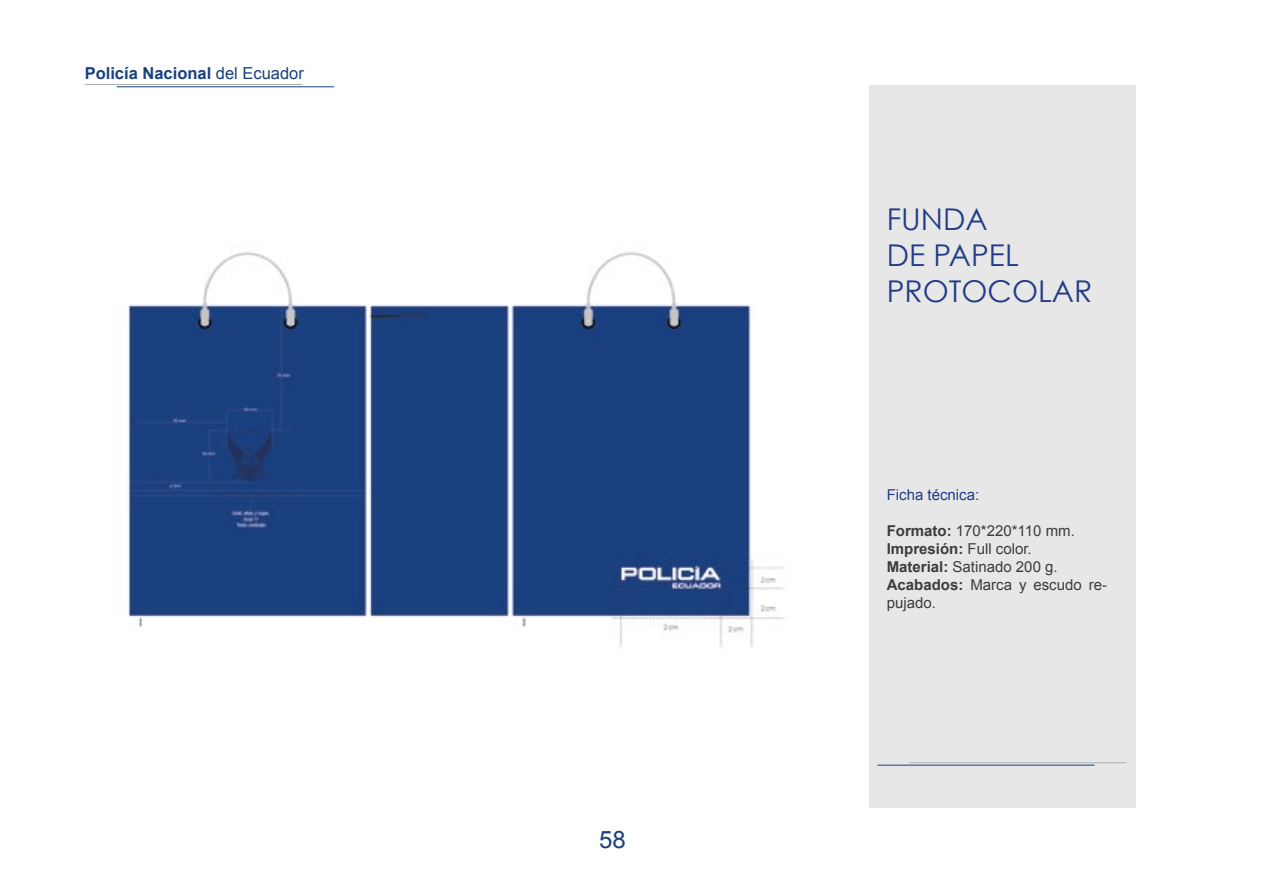
<style>
.page{position:relative;width:1263px;height:893px;background:#fff}
.page>*{position:absolute;margin:0;border:0;box-sizing:border-box;transform-origin:0 0}
.t1{font:30px/36px "Century Gothic";color:#203c87}
.t2{font:24px "Arial";color:#18407e}
.t3{font:700 16.5px "Arial";color:#18407e}
.t4{font:15px/18px "Arial";color:#3c3c3b}
.t5{font:15px "Arial";color:#203c87}
.s1{font-weight:400}
.s2{font-weight:700}
</style>
<div class="page">
<div style="left:869px;top:85px;width:266px;height:722px;background:#e7e7e7"></div>
<hr style="left:877px;top:765px;width:217px;height:1px;background:#18407e">
<hr style="left:909px;top:762px;width:217px;height:1px;background:#adadad">
<hr style="left:117px;top:86px;width:217px;height:1px;background:#18407e">
<hr style="left:85px;top:84px;width:217px;height:1px;background:#adadad">
<img style="left:127px;top:252px;width:658px;height:396px">
<p class="t3" style="left:85px;top:62px;width:221px">Policía Nacional <span class="s1">del Ecuador</span></p>
<h2 class="t2" style="left:599px;top:824px;width:28px">58</h2>
<h1 class="t1" style="left:887px;top:201px;width:207px">FUNDA<br>DE PAPEL<br>PROTOCOLAR</h1>
<p class="t5" style="left:887px;top:485px;width:94px">Ficha técnica:</p>
<p class="t4" style="left:887px;top:522px;width:222px"><span class="s2">Formato:</span> 170*220*110 mm.<br><span class="s2">Impresión:</span> Full color.<br><span class="s2">Material:</span> Satinado 200 g.<br><span class="s2">Acabados:</span> Marca y escudo re&shy;pujado.</p>
</div>
